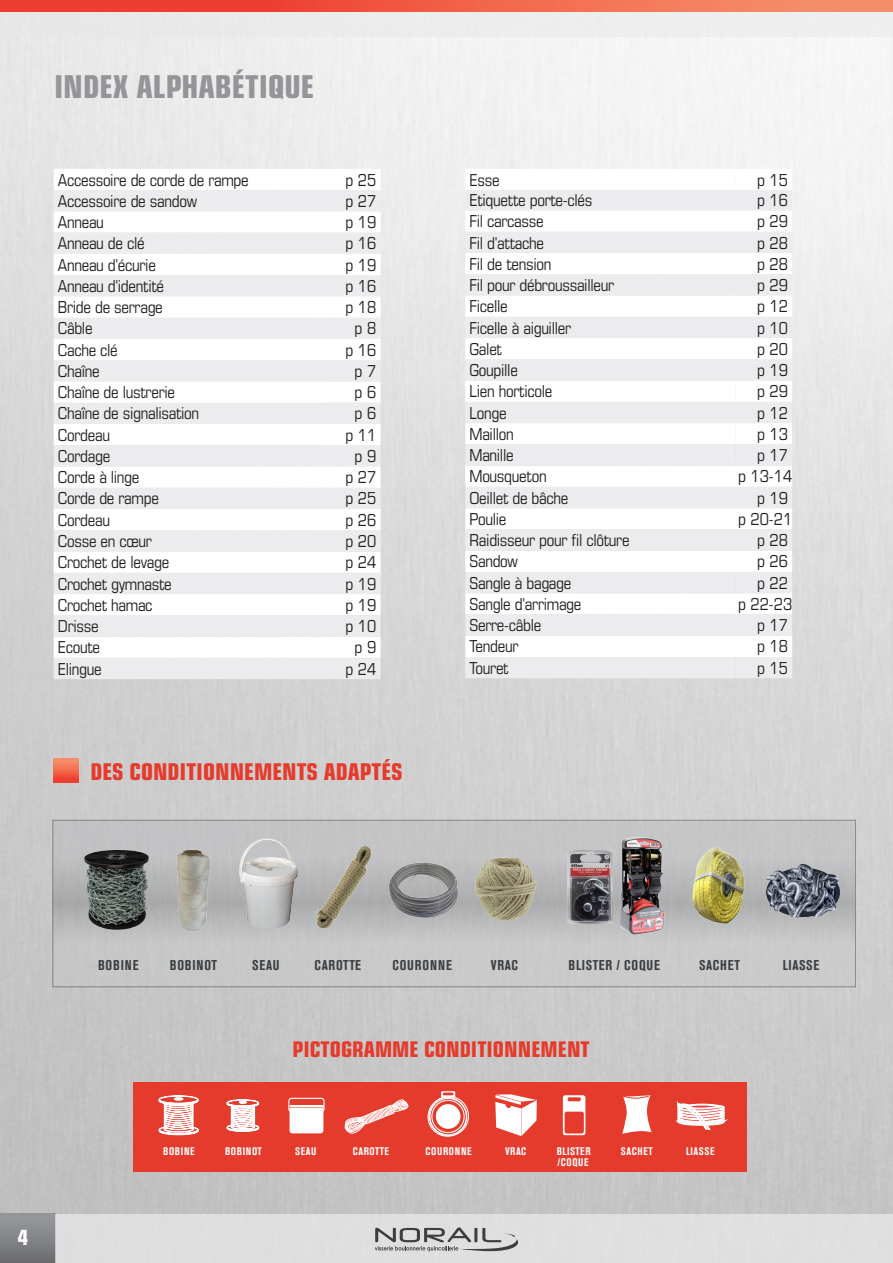
<style>
.page{position:relative;width:893px;height:1263px;background:#fff}
.page>*{position:absolute;margin:0;border:0;box-sizing:border-box;transform-origin:0 0}
.t1{font:700 condensed 31.5px "Eurostile LT Std";color:#939598}
.t2{font:700 condensed 23.1px "Eurostile LT Std";color:#e53b2c}
.t3{font:700 condensed 21.6px "Eurostile LT Std";color:#e53b2c}
.t4{font:700 condensed 21px "Eurostile LT Std";color:#fff}
.t5{font:condensed 16.5px "Eurostile LT Std";letter-spacing:-.02em;color:#231f20}
.t6{font:700 condensed 14.1px "Akzidenz Grotesk BE";letter-spacing:.055em;color:#3a3e41}
.t7{font:700 condensed 10.95px "Akzidenz Grotesk BE";letter-spacing:.055em;color:#fff}
</style>
<div class="page">
<img style="left:0;top:37px;width:893px;height:1177px">
<div style="left:0;top:1214px;width:55px;height:49px;background:linear-gradient(to bottom,#989b9e,#6b6c6f)"></div>
<div style="left:0;top:0;width:893px;height:37px;background:#e6e7e9"></div>
<svg style="left:0;top:0;width:893px;height:12px;background:#f16049"></svg>
<svg style="left:52px;top:820px;width:804px;height:167px;background:#c2c3c4"></svg>
<svg style="left:54px;top:169px;width:327px;height:21px"></svg>
<svg style="left:54px;top:190px;width:327px;height:489px;fill:#ececee"></svg>
<div style="left:54px;top:233px;width:327px;height:21px;background:#ececee"></div>
<svg style="left:54px;top:254px;width:327px;height:361px"></svg>
<div style="left:55px;top:1214px;width:838px;height:49px;background:#dedfe0"></div>
<svg style="left:375px;top:1227px;width:143px;height:24px"></svg>
<svg style="left:465px;top:169px;width:327px;height:21px"></svg>
<svg style="left:465px;top:190px;width:327px;height:488px;fill:#ececee"></svg>
<svg style="left:54px;top:758px;width:24px;height:25px"></svg>
<img style="left:386px;top:859px;width:75px;height:62px">
<img style="left:473px;top:855px;width:67px;height:69px">
<img style="left:76px;top:849px;width:81px;height:81px">
<img style="left:172px;top:845px;width:41px;height:90px">
<img style="left:307px;top:840px;width:75px;height:97px">
<img style="left:232px;top:836px;width:72px;height:97px">
<img style="left:567px;top:850px;width:45px;height:74px">
<div style="left:133px;top:1082px;width:614px;height:89px;background:#e53b2c"></div>
<svg style="left:563px;top:1095px;width:22px;height:40px"></svg>
<div style="left:288px;top:1098px;width:37px;height:14px;border:1px solid #fff;border-radius:3px"></div>
<svg style="left:290px;top:1107px;width:33px;height:26px"></svg>
<hr style="left:290px;top:1105px;width:33px;height:1px;background:#fff">
<svg style="left:495px;top:1094px;width:42px;height:42px"></svg>
<svg style="left:675px;top:1101px;width:53px;height:30px"></svg>
<svg style="left:158px;top:1095px;width:41px;height:41px"></svg>
<svg style="left:622px;top:1095px;width:29px;height:39px"></svg>
<svg style="left:344px;top:1099px;width:65px;height:35px"></svg>
<svg style="left:226px;top:1099px;width:34px;height:33px"></svg>
<div style="left:429px;top:1098px;width:38px;height:37px;border:1px solid #fff;border-radius:50%"></div>
<div style="left:431px;top:1100px;width:34px;height:33px;border:1px solid #fff;border-radius:50%"></div>
<div style="left:436px;top:1104px;width:24px;height:25px;background:#fff;border-radius:50%"></div>
<div style="left:427px;top:1097px;width:40px;height:40px;border:1px solid #fff;border-radius:50%"></div>
<div style="left:429px;top:1096px;width:40px;height:40px;border:1px solid #fff;border-radius:50%"></div>
<svg style="left:441px;top:1091px;width:14px;height:6px"></svg>
<img style="left:681px;top:843px;width:74px;height:98px">
<img style="left:762px;top:863px;width:87px;height:58px">
<img style="left:617px;top:830px;width:52px;height:108px">
<h1 class="t1" style="left:54px;top:67px;width:262px">INDEX ALPHABÉTIQUE</h1>
<p class="t5" style="left:58px;top:170px;width:192px">Accessoire de corde de rampe</p>
<p class="t5" style="left:345px;top:170px;width:32px">p 25</p>
<p class="t5" style="left:58px;top:191px;width:141px">Accessoire de sandow</p>
<p class="t5" style="left:345px;top:191px;width:32px">p 27</p>
<p class="t5" style="left:58px;top:212px;width:48px">Anneau</p>
<p class="t5" style="left:345px;top:212px;width:32px">p 19</p>
<p class="t5" style="left:58px;top:234px;width:88px">Anneau de clé</p>
<p class="t5" style="left:345px;top:234px;width:32px">p 16</p>
<p class="t5" style="left:58px;top:255px;width:100px">Anneau d'écurie</p>
<p class="t5" style="left:345px;top:255px;width:32px">p 19</p>
<p class="t5" style="left:58px;top:276px;width:108px">Anneau d'identité</p>
<p class="t5" style="left:345px;top:276px;width:32px">p 16</p>
<p class="t5" style="left:58px;top:297px;width:107px">Bride de serrage</p>
<p class="t5" style="left:345px;top:297px;width:32px">p 18</p>
<p class="t5" style="left:58px;top:319px;width:36px">Câble</p>
<p class="t5" style="left:355px;top:319px;width:23px">p 8</p>
<p class="t5" style="left:58px;top:340px;width:61px">Cache clé</p>
<p class="t5" style="left:345px;top:340px;width:32px">p 16</p>
<p class="t5" style="left:58px;top:361px;width:43px">Chaîne</p>
<p class="t5" style="left:355px;top:361px;width:23px">p 7</p>
<p class="t5" style="left:58px;top:382px;width:119px">Chaîne de lustrerie</p>
<p class="t5" style="left:355px;top:382px;width:23px">p 6</p>
<p class="t5" style="left:58px;top:404px;width:143px">Chaîne de signalisation</p>
<p class="t5" style="left:355px;top:404px;width:23px">p 6</p>
<p class="t5" style="left:58px;top:425px;width:54px">Cordeau</p>
<p class="t5" style="left:345px;top:425px;width:32px">p 11</p>
<p class="t5" style="left:58px;top:446px;width:54px">Cordage</p>
<p class="t5" style="left:355px;top:446px;width:23px">p 9</p>
<p class="t5" style="left:58px;top:467px;width:83px">Corde à linge</p>
<p class="t5" style="left:345px;top:467px;width:32px">p 27</p>
<p class="t5" style="left:58px;top:489px;width:103px">Corde de rampe</p>
<p class="t5" style="left:345px;top:489px;width:32px">p 25</p>
<p class="t5" style="left:58px;top:510px;width:54px">Cordeau</p>
<p class="t5" style="left:345px;top:510px;width:32px">p 26</p>
<p class="t5" style="left:58px;top:531px;width:96px">Cosse en cœur</p>
<p class="t5" style="left:345px;top:531px;width:32px">p 20</p>
<p class="t5" style="left:58px;top:552px;width:113px">Crochet de levage</p>
<p class="t5" style="left:345px;top:552px;width:32px">p 24</p>
<p class="t5" style="left:58px;top:574px;width:115px">Crochet gymnaste</p>
<p class="t5" style="left:345px;top:574px;width:32px">p 19</p>
<p class="t5" style="left:58px;top:595px;width:96px">Crochet hamac</p>
<p class="t5" style="left:345px;top:595px;width:32px">p 19</p>
<p class="t5" style="left:58px;top:616px;width:42px">Drisse</p>
<p class="t5" style="left:345px;top:616px;width:32px">p 10</p>
<p class="t5" style="left:58px;top:637px;width:44px">Ecoute</p>
<p class="t5" style="left:355px;top:637px;width:23px">p 9</p>
<p class="t5" style="left:58px;top:659px;width:45px">Elingue</p>
<p class="t5" style="left:345px;top:659px;width:32px">p 24</p>
<h2 class="t2" style="left:90px;top:757px;width:314px">DES CONDITIONNEMENTS ADAPTÉS</h2>
<p class="t5" style="left:469px;top:170px;width:32px">Esse</p>
<p class="t5" style="left:757px;top:170px;width:32px">p 15</p>
<p class="t5" style="left:469px;top:191px;width:124px">Etiquette porte-clés</p>
<p class="t5" style="left:757px;top:191px;width:32px">p 16</p>
<p class="t5" style="left:469px;top:212px;width:76px">Fil carcasse</p>
<p class="t5" style="left:757px;top:212px;width:32px">p 29</p>
<p class="t5" style="left:469px;top:233px;width:76px">Fil d'attache</p>
<p class="t5" style="left:757px;top:233px;width:32px">p 28</p>
<p class="t5" style="left:469px;top:254px;width:83px">Fil de tension</p>
<p class="t5" style="left:757px;top:254px;width:32px">p 28</p>
<p class="t5" style="left:469px;top:275px;width:146px">Fil pour débroussailleur</p>
<p class="t5" style="left:757px;top:275px;width:32px">p 29</p>
<p class="t5" style="left:469px;top:297px;width:40px">Ficelle</p>
<p class="t5" style="left:757px;top:297px;width:32px">p 12</p>
<p class="t5" style="left:469px;top:318px;width:103px">Ficelle à aiguiller</p>
<p class="t5" style="left:757px;top:318px;width:32px">p 10</p>
<p class="t5" style="left:469px;top:339px;width:34px">Galet</p>
<p class="t5" style="left:757px;top:339px;width:32px">p 20</p>
<p class="t5" style="left:469px;top:360px;width:50px">Goupille</p>
<p class="t5" style="left:757px;top:360px;width:32px">p 19</p>
<p class="t5" style="left:469px;top:382px;width:84px">Lien horticole</p>
<p class="t5" style="left:757px;top:382px;width:32px">p 29</p>
<p class="t5" style="left:469px;top:403px;width:39px">Longe</p>
<p class="t5" style="left:757px;top:403px;width:32px">p 12</p>
<p class="t5" style="left:469px;top:424px;width:46px">Maillon</p>
<p class="t5" style="left:757px;top:424px;width:32px">p 13</p>
<p class="t5" style="left:469px;top:445px;width:46px">Manille</p>
<p class="t5" style="left:757px;top:445px;width:32px">p 17</p>
<p class="t5" style="left:469px;top:467px;width:79px">Mousqueton</p>
<p class="t5" style="left:738px;top:467px;width:56px">p 13-14</p>
<p class="t5" style="left:469px;top:488px;width:100px">Oeillet de bâche</p>
<p class="t5" style="left:757px;top:488px;width:32px">p 19</p>
<p class="t5" style="left:469px;top:509px;width:38px">Poulie</p>
<p class="t5" style="left:738px;top:509px;width:56px">p 20-21</p>
<p class="t5" style="left:469px;top:530px;width:162px">Raidisseur pour fil clôture</p>
<p class="t5" style="left:757px;top:530px;width:32px">p 28</p>
<p class="t5" style="left:469px;top:552px;width:50px">Sandow</p>
<p class="t5" style="left:757px;top:552px;width:32px">p 26</p>
<p class="t5" style="left:469px;top:573px;width:103px">Sangle à bagage</p>
<p class="t5" style="left:757px;top:573px;width:32px">p 22</p>
<p class="t5" style="left:469px;top:594px;width:114px">Sangle d'arrimage</p>
<p class="t5" style="left:738px;top:594px;width:56px">p 22-23</p>
<p class="t5" style="left:469px;top:615px;width:73px">Serre-câble</p>
<p class="t5" style="left:757px;top:615px;width:32px">p 17</p>
<p class="t5" style="left:469px;top:637px;width:51px">Tendeur</p>
<p class="t5" style="left:757px;top:637px;width:32px">p 18</p>
<p class="t5" style="left:469px;top:658px;width:41px">Touret</p>
<p class="t5" style="left:757px;top:658px;width:32px">p 15</p>
<p class="t4" style="left:18px;top:1225px;width:12px">4</p>
<p class="t6" style="left:98px;top:957px;width:42px">BOBINE</p>
<p class="t6" style="left:170px;top:957px;width:49px">BOBINOT</p>
<p class="t6" style="left:252px;top:957px;width:29px">SEAU</p>
<p class="t6" style="left:315px;top:957px;width:48px">CAROTTE</p>
<p class="t6" style="left:392px;top:957px;width:61px">COURONNE</p>
<p class="t6" style="left:491px;top:957px;width:29px">VRAC</p>
<p class="t6" style="left:569px;top:957px;width:93px">BLISTER / COQUE</p>
<p class="t6" style="left:699px;top:957px;width:42px">SACHET</p>
<p class="t6" style="left:783px;top:957px;width:38px">LIASSE</p>
<h3 class="t3" style="left:293px;top:1036px;width:299px">PICTOGRAMME CONDITIONNEMENT</h3>
<p class="t7" style="left:163px;top:1145px;width:33px">BOBINE</p>
<p class="t7" style="left:225px;top:1145px;width:38px">BOBINOT</p>
<p class="t7" style="left:295px;top:1145px;width:23px">SEAU</p>
<p class="t7" style="left:353px;top:1145px;width:38px">CAROTTE</p>
<p class="t7" style="left:425px;top:1145px;width:48px">COURONNE</p>
<p class="t7" style="left:505px;top:1145px;width:23px">VRAC</p>
<p class="t7" style="left:557px;top:1145px;width:35px">BLISTER</p>
<p class="t7" style="left:621px;top:1145px;width:33px">SACHET</p>
<p class="t7" style="left:686px;top:1145px;width:30px">LIASSE</p>
<p class="t7" style="left:557px;top:1156px;width:33px">/COQUE</p>
</div>
